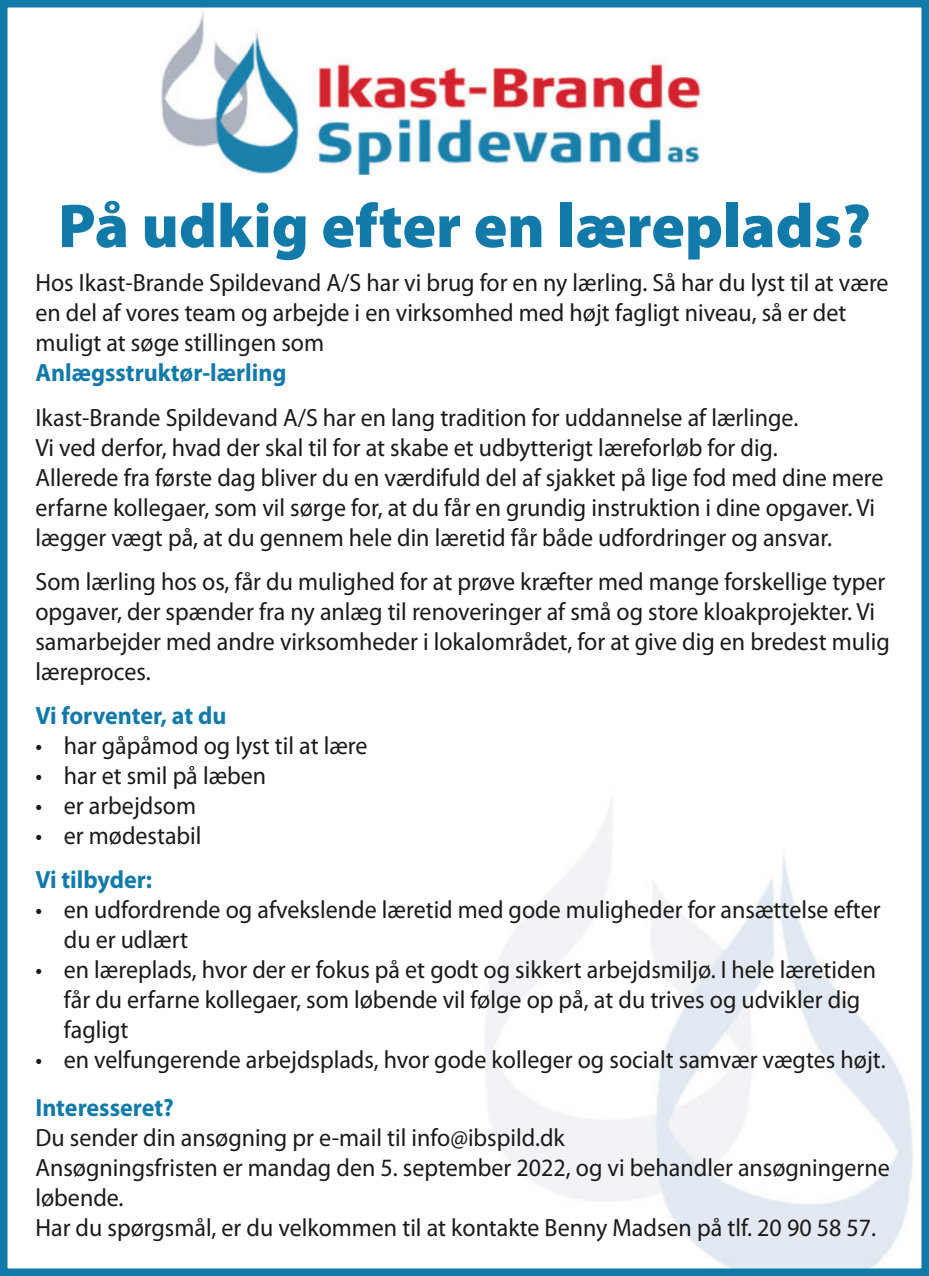
<style>
.page{position:relative;width:929px;height:1276px;background:#fff}
.page>*{position:absolute;margin:0;border:0;box-sizing:border-box;transform-origin:0 0}
.t1{font:900 62.5px "Myriad Pro";color:#127aa9}
.t2{font:25px/30px "Myriad Pro";color:#1a1a18;scale:.96 1}
.t3{font:25px/30px "Myriad Pro";color:#1a1a18}
.t4{font:700 25px "Myriad Pro";color:#127aa9;scale:.96 1}
</style>
<div class="page">
<img style="left:484px;top:801px;width:429px;height:466px">
<img style="left:161px;top:10px;width:540px;height:164px">
<div style="left:0;top:0;width:928px;height:1276px;border:8px solid #127aa9"></div>
<h1 class="t1" style="left:58px;top:191px;width:814px">På udkig efter en læreplads?</h1>
<p class="t2" style="left:35px;top:267px;width:890px">Hos Ikast-Brande Spildevand A/S har vi brug for en ny lærling. Så har du lyst til at være en del af vores team og arbejde i en virksomhed med højt fagligt niveau, så er det muligt at søge stillingen som</p>
<p class="t4" style="left:35px;top:357px;width:263px">Anlægsstruktør-lærling</p>
<p class="t3" style="left:35px;top:402px;width:849px">Ikast-Brande Spildevand A/S har en lang tradition for uddannelse af lærlinge.<br>Vi ved derfor, hvad der skal til for at skabe et udbytterigt læreforløb for dig.<br>Allerede fra første dag bliver du en værdifuld del af sjakket på lige fod med dine mere erfarne kollegaer, som vil sørge for, at du får en grundig instruktion i dine opgaver. Vi lægger vægt på, at du gennem hele din læretid får både udfordringer og ansvar.</p>
<p class="t2" style="left:35px;top:566px;width:891px">Som lærling hos os, får du mulighed for at prøve kræfter med mange forskellige typer opgaver, der spænder fra ny anlæg til renoveringer af små og store kloakprojekter. Vi samarbejder med andre virksomheder i lokalområdet, for at give dig en bredest mulig læreproces.</p>
<p class="t4" style="left:35px;top:699px;width:200px">Vi forventer, at du</p>
<p class="t2" style="left:35px;top:730px;width:347px">• har gåpåmod og lyst til at lære</p>
<p class="t2" style="left:35px;top:760px;width:242px">• har et smil på læben</p>
<p class="t2" style="left:35px;top:790px;width:169px">• er arbejdsom</p>
<p class="t2" style="left:35px;top:820px;width:174px">• er mødestabil</p>
<p class="t4" style="left:35px;top:863px;width:123px">Vi tilbyder:</p>
<p class="t2" style="left:64px;top:894px;width:852px;text-indent:-28px">• en udfordrende og afvekslende læretid med gode muligheder for ansættelse efter du er udlært</p>
<p class="t2" style="left:64px;top:954px;width:847px;text-indent:-28px">• en læreplads, hvor der er fokus på et godt og sikkert arbejdsmiljø. I hele læretiden får du erfarne kollegaer, som løbende vil følge op på, at du trives og udvikler dig fagligt</p>
<p class="t2" style="left:35px;top:1044px;width:887px">• en velfungerende arbejdsplads, hvor gode kolleger og socialt samvær vægtes højt.</p>
<p class="t4" style="left:35px;top:1091px;width:146px">Interesseret?</p>
<p class="t2" style="left:35px;top:1122px;width:891px">Du sender din ansøgning pr e-mail til info@ibspild.dk<br>Ansøgningsfristen er mandag den 5. september 2022, og vi behandler ansøgningerne løbende.<br>Har du spørgsmål, er du velkommen til at kontakte Benny Madsen på tlf. 20 90 58 57.</p>
</div>
